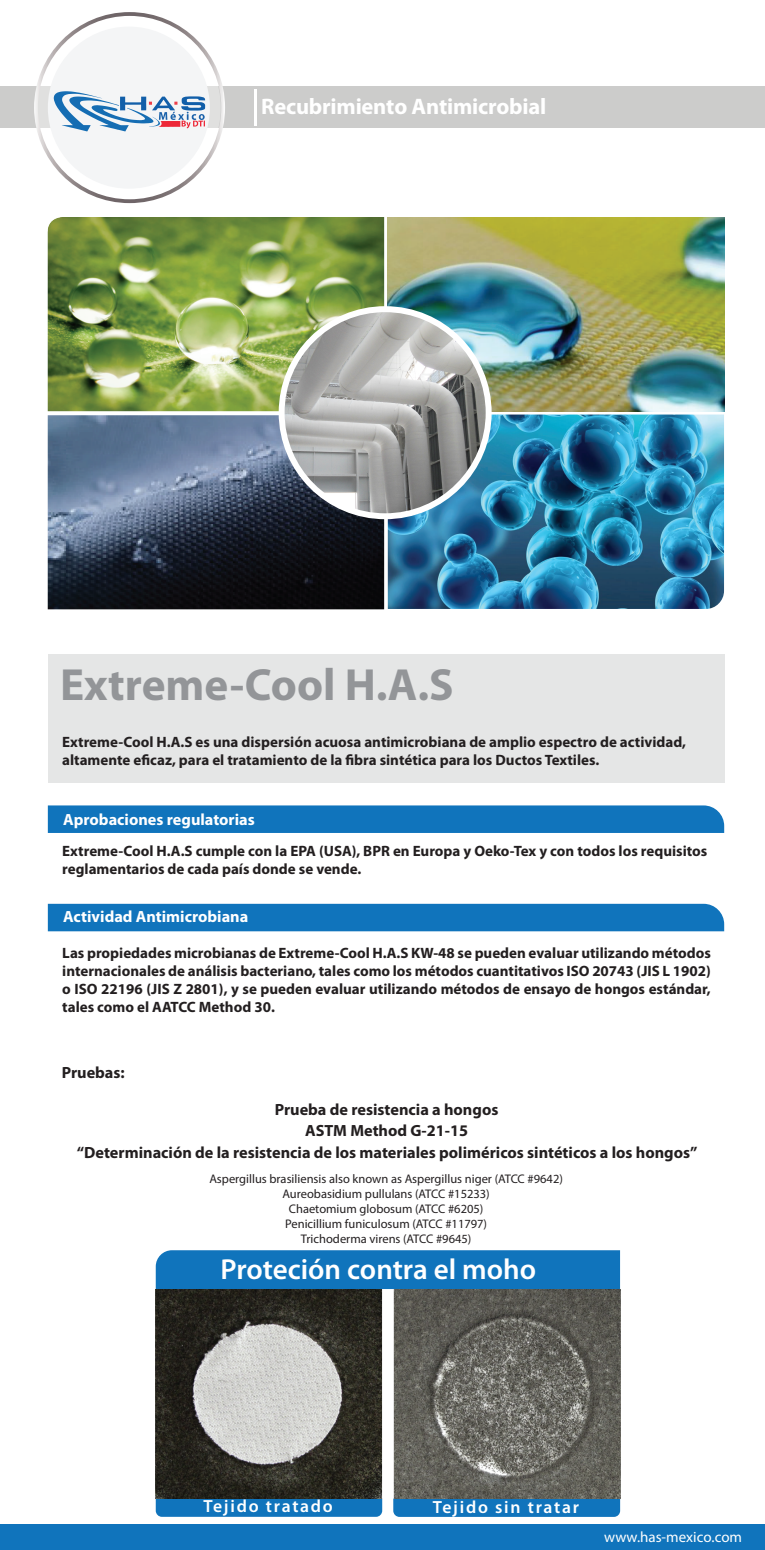
<style>
.page{position:relative;width:765px;height:1550px;background:#fff}
.page>*{position:absolute;margin:0;border:0;box-sizing:border-box;transform-origin:0 0}
.t1{font:700 45.25px "Myriad Pro";color:#939598}
.t2{font:600 29px "Myriad Pro";color:#fff}
.t3{font:700 22.5px "Myriad Pro";letter-spacing:-.01em;color:#fff}
.t4{font:600 17.62px "Myriad Pro";letter-spacing:.1em;color:#fff}
.t5{font:700 16.25px/21.2px "Myriad Pro";color:#231f20;text-align:center}
.t6{font:700 16.25px "Myriad Pro";color:#fff}
.t7{font:700 15px/18px "Myriad Pro";color:#231f20}
.t8{font:15px "Myriad Pro";color:#fff}
.t9{font:12.5px/15px "Myriad Pro";color:#231f20;text-align:center}
</style>
<div class="page">
<img style="left:47px;top:217px;width:341px;height:393px">
<img style="left:388px;top:217px;width:336px;height:194px">
<img style="left:388px;top:414px;width:336px;height:195px">
<div style="left:48px;top:654px;width:676px;height:129px;background:#e5e6e6"></div>
<div style="left:156px;top:1250px;width:464px;height:39px;background:#1074bc"></div>
<svg style="left:156px;top:1498px;width:226px;height:19px;background:#1471b4"></svg>
<svg style="left:393px;top:1498px;width:227px;height:19px;background:#1674b7"></svg>
<div style="left:48px;top:805px;width:676px;height:28px;background:#1074bc"></div>
<div style="left:48px;top:904px;width:676px;height:27px;background:#1074bc"></div>
<div style="left:279px;top:306px;width:213px;height:213px;background:#fff;border-radius:50%"></div>
<div style="left:0;top:87px;width:765px;height:41px;background:#cccccb"></div>
<hr style="left:254px;top:89px;width:2px;height:37px;background:#fff">
<svg style="left:34px;top:12px;width:191px;height:191px"></svg>
<img style="left:156px;top:1289px;width:464px;height:209px">
<img style="left:285px;top:312px;width:201px;height:201px;border-radius:101px">
<div style="left:0;top:1525px;width:765px;height:25px;background:#1074bc"></div>
<h3 class="t3" style="left:261px;top:94px;width:287px">Recubrimiento Antimicrobial</h3>
<h1 class="t1" style="left:60px;top:659px;width:395px">Extreme-Cool H.A.S</h1>
<p class="t7" style="left:62px;top:733px;width:625px">Extreme-Cool H.A.S es una dispersión acuosa antimicrobiana de amplio espectro de actividad, altamente eficaz, para el tratamiento de la fibra sintética para los Ductos Textiles.</p>
<p class="t6" style="left:63px;top:810px;width:193px">Aprobaciones regulatorias</p>
<p class="t7" style="left:62px;top:842px;width:647px">Extreme-Cool H.A.S cumple con la EPA (USA), BPR en Europa y Oeko-Tex y con todos los requisitos reglamentarios de cada país donde se vende.</p>
<p class="t6" style="left:63px;top:907px;width:187px">Actividad Antimicrobiana</p>
<p class="t7" style="left:62px;top:944px;width:650px;text-align:justify">Las propiedades microbianas de Extreme-Cool H.A.S KW-48 se pueden evaluar utilizando métodos internacionales de análisis bacteriano, tales como los métodos cuantitativos ISO 20743 (JIS L 1902) o ISO 22196 (JIS Z 2801), y se pueden evaluar utilizando métodos de ensayo de hongos estándar, tales como el AATCC Method 30.</p>
<p class="t5" style="left:62px;top:1062px;width:65px">Pruebas:</p>
<p class="t5" style="left:77px;top:1099px;width:622px">Prueba de resistencia a hongos<br>ASTM Method G-21-15<br>“Determinación de la resistencia de los materiales poliméricos sintéticos a los hongos”</p>
<p class="t9" style="left:209px;top:1170px;width:355px">Aspergillus brasiliensis also known as Aspergillus niger (ATCC #9642)<br>Aureobasidium pullulans (ATCC #15233)<br>Chaetomium globosum (ATCC #6205)<br>Penicillium funiculosum (ATCC #11797)<br>Trichoderma virens (ATCC #9645)</p>
<h2 class="t2" style="left:221px;top:1250px;width:317px">Proteción contra el moho</h2>
<p class="t4" style="left:203px;top:1494px;width:131px">Tejido tratado</p>
<p class="t4" style="left:433px;top:1496px;width:148px">Tejido sin tratar</p>
<p class="t8" style="left:604px;top:1527px;width:140px">www.has-mexico.com</p>
</div>
